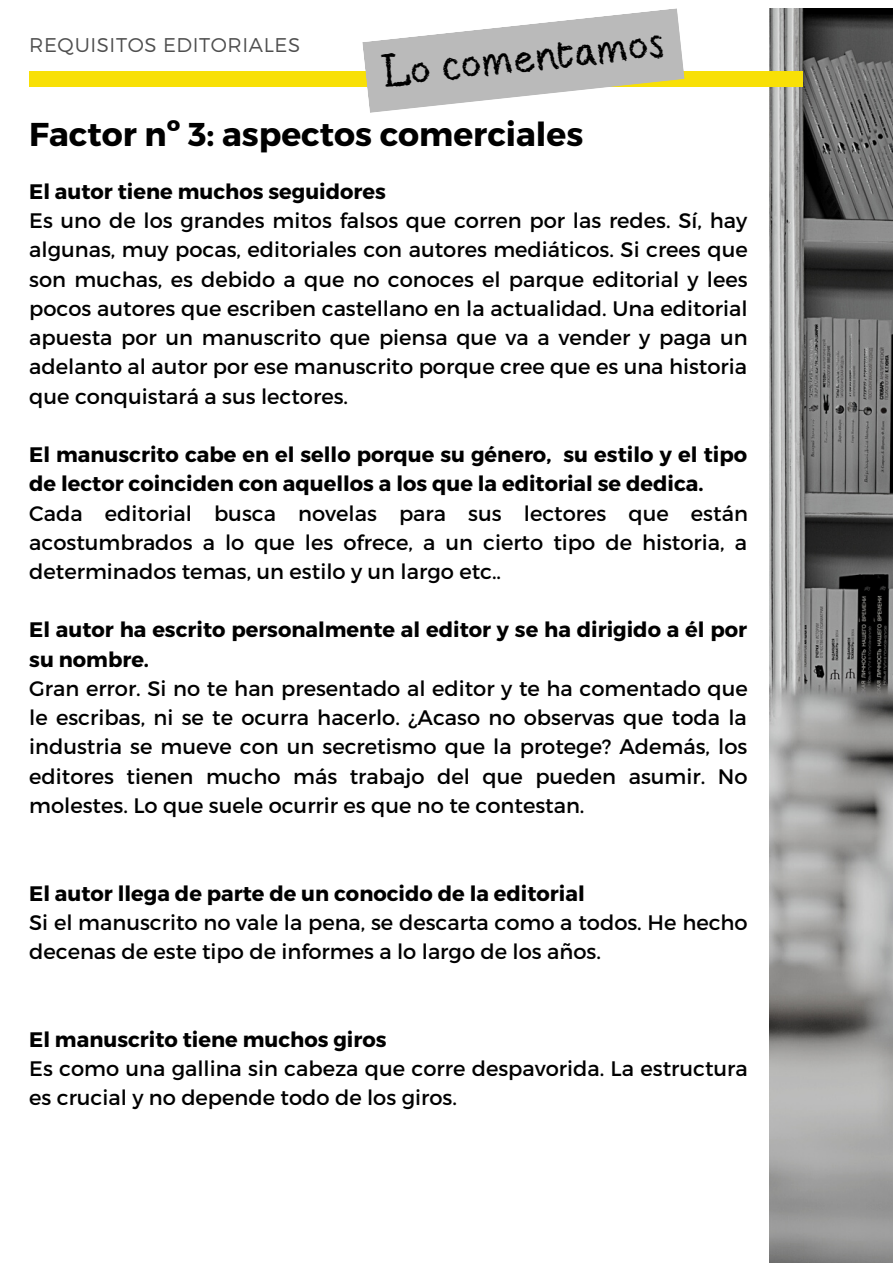
<style>
.page{position:relative;width:893px;height:1264px;background:#fff}
.page>*{position:absolute;margin:0;border:0;box-sizing:border-box;transform-origin:0 0}
.t1{font:40.65px "Berton";color:#000}
.t2{font:700 33px "Montserrat";color:#000}
.t3{font:21px/29.2px "Montserrat";color:#000;text-align:justify}
.t4{font:700 21px/29.2px "Montserrat";color:#000}
.t5{font:300 19.8px "Montserrat";letter-spacing:.03em;color:#4f4f4f}
</style>
<div class="page">
<img style="left:769px;top:8px;width:123px;height:1254px">
<div style="left:29px;top:71px;width:774px;height:16px;background:#f8e006"></div>
<svg style="left:362px;top:8px;width:322px;height:105px"></svg>
<p class="t5" style="left:29px;top:32px;width:272px">REQUISITOS EDITORIALES</p>
<p class="t1" style="left:380px;top:50px;width:285px;rotate:-6deg">Lo comentamos</p>
<p class="t2" style="left:29px;top:113px;width:555px">Factor nº 3: aspectos comerciales</p>
<p class="t4" style="left:29px;top:176px;width:358px">El autor tiene muchos seguidores</p>
<p class="t3" style="left:29px;top:205px;width:720px">Es uno de los grandes mitos falsos que corren por las redes. Sí, hay algunas, muy pocas, editoriales con autores mediáticos. Si crees que son muchas, es debido a que no conoces el parque editorial y lees pocos autores que escriben castellano en la actualidad. Una editorial apuesta por un manuscrito que piensa que va a vender y paga un adelanto al autor por ese manuscrito porque cree que es una historia que conquistará a sus lectores.</p>
<p class="t4" style="left:29px;top:439px;width:719px">El manuscrito cabe en el sello porque su género, su estilo y el tipo de lector coinciden con aquellos a los que la editorial se dedica.</p>
<p class="t3" style="left:29px;top:497px;width:720px">Cada editorial busca novelas para sus lectores que están acostumbrados a lo que les ofrece, a un cierto tipo de historia, a determinados temas, un estilo y un largo etc..</p>
<p class="t4" style="left:29px;top:614px;width:719px">El autor ha escrito personalmente al editor y se ha dirigido a él por su nombre.</p>
<p class="t3" style="left:29px;top:672px;width:720px">Gran error. Si no te han presentado al editor y te ha comentado que le escribas, ni se te ocurra hacerlo. ¿Acaso no observas que toda la industria se mueve con un secretismo que la protege? Además, los editores tienen mucho más trabajo del que pueden asumir. No molestes. Lo que suele ocurrir es que no te contestan.</p>
<p class="t4" style="left:29px;top:877px;width:557px">El autor llega de parte de un conocido de la editorial</p>
<p class="t3" style="left:29px;top:906px;width:720px">Si el manuscrito no vale la pena, se descarta como a todos. He hecho decenas de este tipo de informes a lo largo de los años.</p>
<p class="t4" style="left:29px;top:1023px;width:359px">El manuscrito tiene muchos giros</p>
<p class="t3" style="left:29px;top:1052px;width:720px">Es como una gallina sin cabeza que corre despavorida. La estructura es crucial y no depende todo de los giros.</p>
</div>
